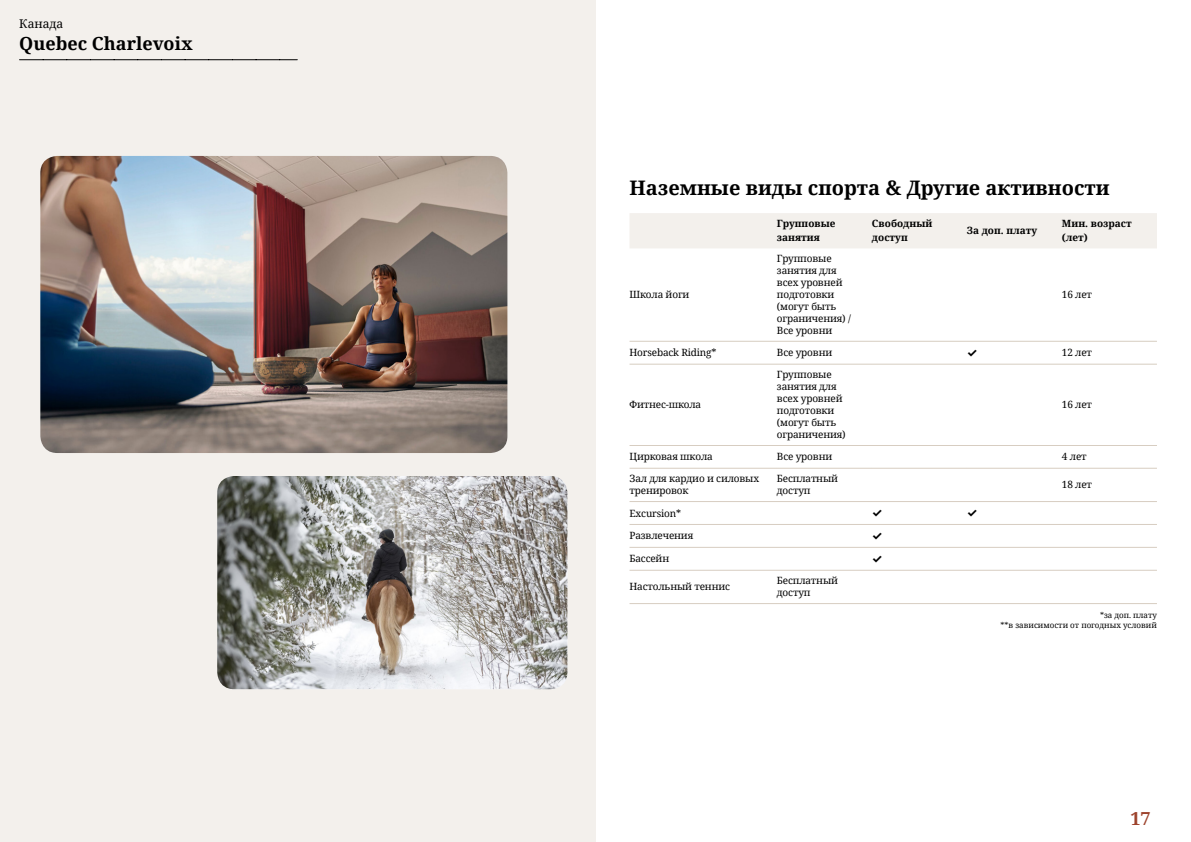
<style>
.page{position:relative;width:1191px;height:842px;background:#fff}
.page>*{position:absolute;margin:0;border:0;box-sizing:border-box;transform-origin:0 0}
.t1{font:700 20px "Noto Serif";color:#000}
.t2{font:700 18px "Noto Serif";color:#000}
.t3{font:700 18px "Noto Serif";color:#9d432c}
.t4{font:12px "Noto Serif";color:#000}
.t5{font:700 12px "Inter";color:#000}
.t6{font:10px/12px "Noto Serif";letter-spacing:-.015em;color:#000}
.t7{font:700 10px/14px "Noto Serif";color:#000}
.t8{font:8px/9.6px "Noto Serif";color:#000;text-align:right}
</style>
<div class="page">
<div style="left:0;top:0;width:595px;height:842px;background:#f3f0ec"></div>
<img style="left:40px;top:156px;width:467px;height:297px">
<img style="left:217px;top:476px;width:350px;height:213px">
<svg style="left:20px;top:59px;width:277px;height:1px"></svg>
<div style="left:630px;top:213px;width:527px;height:35px;background:#f3f0ec"></div>
<hr style="left:629px;top:341px;width:148px;height:1px;background:#d7cdc1">
<hr style="left:777px;top:341px;width:95px;height:1px;background:#d7cdc1">
<hr style="left:872px;top:341px;width:95px;height:1px;background:#d7cdc1">
<hr style="left:967px;top:341px;width:95px;height:1px;background:#d7cdc1">
<hr style="left:1062px;top:341px;width:95px;height:1px;background:#d7cdc1">
<hr style="left:629px;top:364px;width:148px;height:1px;background:#d7cdc1">
<hr style="left:777px;top:364px;width:95px;height:1px;background:#d7cdc1">
<hr style="left:872px;top:364px;width:95px;height:1px;background:#d7cdc1">
<hr style="left:967px;top:364px;width:95px;height:1px;background:#d7cdc1">
<hr style="left:1062px;top:364px;width:95px;height:1px;background:#d7cdc1">
<hr style="left:629px;top:445px;width:148px;height:1px;background:#d7cdc1">
<hr style="left:777px;top:445px;width:95px;height:1px;background:#d7cdc1">
<hr style="left:872px;top:445px;width:95px;height:1px;background:#d7cdc1">
<hr style="left:967px;top:445px;width:95px;height:1px;background:#d7cdc1">
<hr style="left:1062px;top:445px;width:95px;height:1px;background:#d7cdc1">
<hr style="left:629px;top:468px;width:148px;height:1px;background:#d7cdc1">
<hr style="left:777px;top:468px;width:95px;height:1px;background:#d7cdc1">
<hr style="left:872px;top:468px;width:95px;height:1px;background:#d7cdc1">
<hr style="left:967px;top:468px;width:95px;height:1px;background:#d7cdc1">
<hr style="left:1062px;top:468px;width:95px;height:1px;background:#d7cdc1">
<hr style="left:629px;top:501px;width:148px;height:1px;background:#d7cdc1">
<hr style="left:777px;top:501px;width:95px;height:1px;background:#d7cdc1">
<hr style="left:872px;top:501px;width:95px;height:1px;background:#d7cdc1">
<hr style="left:967px;top:501px;width:95px;height:1px;background:#d7cdc1">
<hr style="left:1062px;top:501px;width:95px;height:1px;background:#d7cdc1">
<hr style="left:629px;top:524px;width:148px;height:1px;background:#d7cdc1">
<hr style="left:777px;top:524px;width:95px;height:1px;background:#d7cdc1">
<hr style="left:872px;top:524px;width:95px;height:1px;background:#d7cdc1">
<hr style="left:967px;top:524px;width:95px;height:1px;background:#d7cdc1">
<hr style="left:1062px;top:524px;width:95px;height:1px;background:#d7cdc1">
<hr style="left:629px;top:547px;width:148px;height:1px;background:#d7cdc1">
<hr style="left:777px;top:547px;width:95px;height:1px;background:#d7cdc1">
<hr style="left:872px;top:547px;width:95px;height:1px;background:#d7cdc1">
<hr style="left:967px;top:547px;width:95px;height:1px;background:#d7cdc1">
<hr style="left:1062px;top:547px;width:95px;height:1px;background:#d7cdc1">
<hr style="left:629px;top:570px;width:148px;height:1px;background:#d7cdc1">
<hr style="left:777px;top:570px;width:95px;height:1px;background:#d7cdc1">
<hr style="left:872px;top:570px;width:95px;height:1px;background:#d7cdc1">
<hr style="left:967px;top:570px;width:95px;height:1px;background:#d7cdc1">
<hr style="left:1062px;top:570px;width:95px;height:1px;background:#d7cdc1">
<hr style="left:629px;top:603px;width:148px;height:1px;background:#d7cdc1">
<hr style="left:777px;top:603px;width:95px;height:1px;background:#d7cdc1">
<hr style="left:872px;top:603px;width:95px;height:1px;background:#d7cdc1">
<hr style="left:967px;top:603px;width:95px;height:1px;background:#d7cdc1">
<hr style="left:1062px;top:603px;width:95px;height:1px;background:#d7cdc1">
<p class="t4" style="left:19px;top:16px;width:45px">Канада</p>
<h2 class="t2" style="left:19px;top:31px;width:175px">Quebec Charlevoix</h2>
<h1 class="t1" style="left:629px;top:174px;width:482px">Наземные виды спорта &amp; Другие активности</h1>
<p class="t7" style="left:777px;top:216px;width:60px">Групповые занятия</p>
<p class="t7" style="left:872px;top:216px;width:62px">Свободный доступ</p>
<p class="t7" style="left:967px;top:223px;width:72px">За доп. плату</p>
<p class="t7" style="left:1062px;top:216px;width:71px">Мин. возраст (лет)</p>
<p class="t6" style="left:629px;top:288px;width:61px">Школа йоги</p>
<p class="t6" style="left:777px;top:252px;width:75px">Групповые занятия для всех уровней подготовки (могут быть ограничения) /<br>Все уровни</p>
<p class="t6" style="left:1062px;top:288px;width:32px">16 лет</p>
<p class="t6" style="left:629px;top:346px;width:88px">Horseback Riding*</p>
<p class="t6" style="left:777px;top:346px;width:57px">Все уровни</p>
<p class="t5" style="left:967px;top:344px;width:12px">✓</p>
<p class="t6" style="left:1062px;top:346px;width:32px">12 лет</p>
<p class="t6" style="left:629px;top:398px;width:73px">Фитнес-школа</p>
<p class="t6" style="left:777px;top:368px;width:70px">Групповые занятия для всех уровней подготовки (могут быть ограничения)</p>
<p class="t6" style="left:1062px;top:398px;width:32px">16 лет</p>
<p class="t6" style="left:629px;top:450px;width:85px">Цирковая школа</p>
<p class="t6" style="left:777px;top:450px;width:57px">Все уровни</p>
<p class="t6" style="left:1062px;top:450px;width:26px">4 лет</p>
<p class="t6" style="left:629px;top:472px;width:131px">Зал для кардио и силовых тренировок</p>
<p class="t6" style="left:777px;top:472px;width:63px">Бесплатный доступ</p>
<p class="t6" style="left:1062px;top:478px;width:32px">18 лет</p>
<p class="t6" style="left:629px;top:507px;width:53px">Excursion*</p>
<p class="t5" style="left:872px;top:504px;width:12px">✓</p>
<p class="t5" style="left:967px;top:504px;width:12px">✓</p>
<p class="t6" style="left:629px;top:529px;width:65px">Развлечения</p>
<p class="t5" style="left:872px;top:527px;width:12px">✓</p>
<p class="t6" style="left:629px;top:552px;width:41px">Бассейн</p>
<p class="t5" style="left:872px;top:550px;width:12px">✓</p>
<p class="t6" style="left:629px;top:580px;width:102px">Настольный теннис</p>
<p class="t6" style="left:777px;top:574px;width:63px">Бесплатный доступ</p>
<p class="t8" style="left:1000px;top:610px;width:158px">*за доп. плату<br>**в зависимости от погодных условий</p>
<h2 class="t3" style="left:1130px;top:806px;width:22px">17</h2>
</div>
